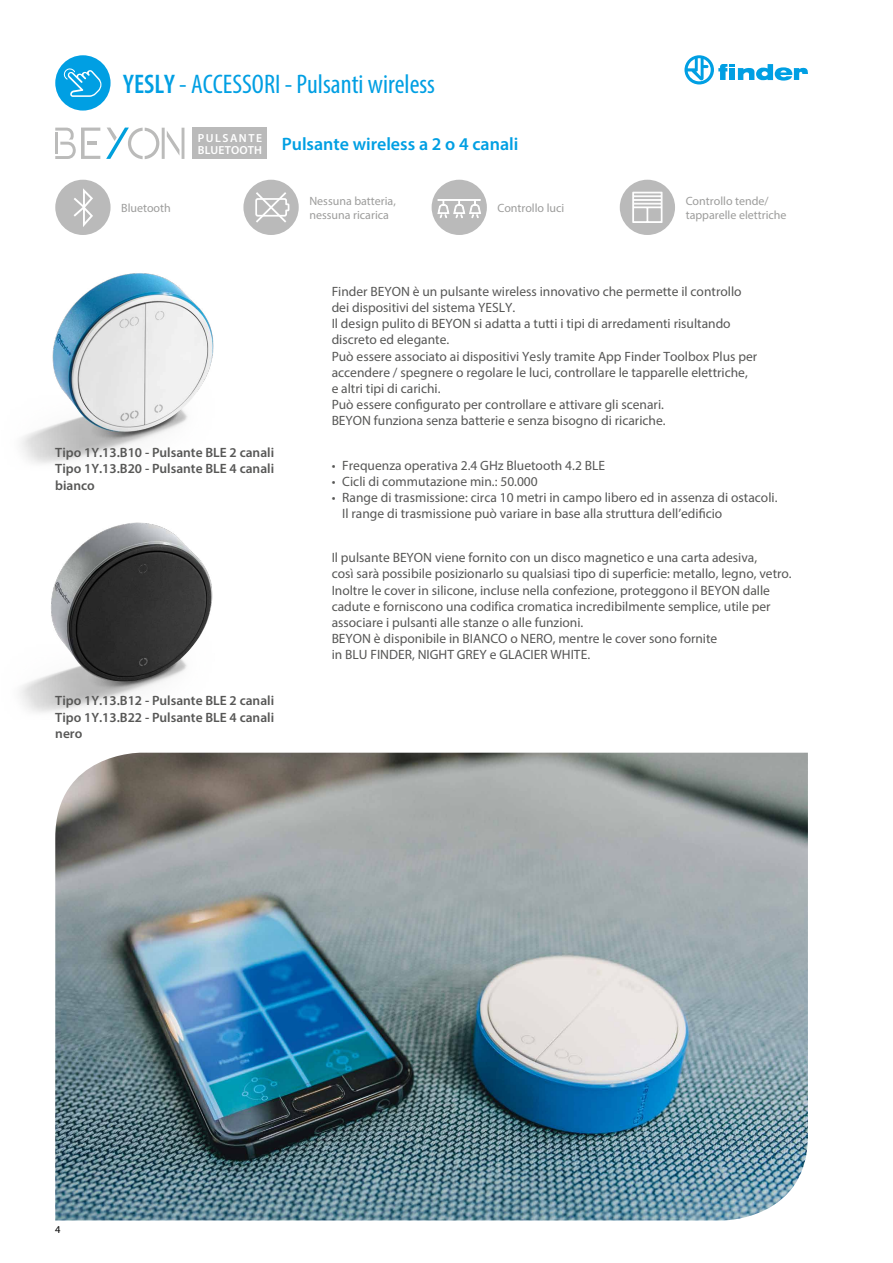
<style>
.page{position:relative;width:893px;height:1263px;background:#fff}
.page>*{position:absolute;margin:0;border:0;box-sizing:border-box;transform-origin:0 0}
.t1{font:condensed 27px "Myriad Pro";color:#009fe3}
.t2{font:600 18px "Myriad Pro";color:#009fe3}
.t3{font:13.5px/16.2px "Myriad Pro";color:#575756}
.t4{font:600 13.5px/16.2px "Myriad Pro";color:#575756;text-align:justify}
.t5{font:12px/14.4px "Myriad Pro";color:#9d9d9c}
.t6{font:600 11.7px "Myriad Pro";letter-spacing:.13em;color:#fff}
.t7{font:10.5px "Myriad Pro";color:#000}
.s1{font-weight:600}
</style>
<div class="page">
<div style="left:55px;top:55px;width:56px;height:56px;background:#009fe3;border-radius:50%"></div>
<svg style="left:64px;top:69px;width:37px;height:28px"></svg>
<img style="left:21px;top:273px;width:193px;height:191px">
<img style="left:20px;top:522px;width:193px;height:191px">
<svg style="left:55px;top:128px;width:45px;height:31px"></svg>
<svg style="left:106px;top:128px;width:78px;height:31px"></svg>
<div style="left:192px;top:128px;width:75px;height:31px;background:#bababa"></div>
<div style="left:55px;top:180px;width:56px;height:55px;background:#bababa;border-radius:50%"></div>
<svg style="left:74px;top:188px;width:19px;height:39px"></svg>
<div style="left:620px;top:180px;width:55px;height:55px;background:#bababa;border-radius:50%"></div>
<svg style="left:632px;top:192px;width:31px;height:31px"></svg>
<div style="left:633px;top:193px;width:29px;height:3px;background:#bababa;border:1px solid #fff"></div>
<div style="left:633px;top:204px;width:29px;height:3px;background:#bababa;border:1px solid #fff"></div>
<svg style="left:633px;top:200px;width:29px;height:4px"></svg>
<svg style="left:633px;top:196px;width:29px;height:4px"></svg>
<div style="left:243px;top:180px;width:56px;height:55px;background:#bababa;border-radius:50%"></div>
<svg style="left:255px;top:192px;width:35px;height:31px"></svg>
<div style="left:432px;top:180px;width:55px;height:55px;background:#bababa;border-radius:50%"></div>
<svg style="left:437px;top:199px;width:44px;height:19px"></svg>
<svg style="left:684px;top:55px;width:124px;height:30px"></svg>
<img style="left:55px;top:753px;width:753px;height:467px">
<h1 class="t1" style="left:123px;top:68px;width:313px"><span class="s1">YESLY</span> - ACCESSORI - Pulsanti wireless</h1>
<p class="t6" style="left:198px;top:131px;width:66px">PULSANTE</p>
<h2 class="t2" style="left:198px;top:133px;width:322px"><sub>BLUETOOTH</sub> Pulsante wireless a 2 o 4 canali</h2>
<p class="t5" style="left:121px;top:200px;width:51px">Bluetooth</p>
<p class="t5" style="left:309px;top:193px;width:88px">Nessuna batteria, nessuna ricarica</p>
<p class="t5" style="left:497px;top:200px;width:68px">Controllo luci</p>
<p class="t5" style="left:686px;top:193px;width:102px">Controllo tende/ tapparelle elettriche</p>
<p class="t4" style="left:55px;top:444px;width:220px">Tipo 1Y.13.B10 - Pulsante BLE 2 canali Tipo 1Y.13.B20 - Pulsante BLE 4 canali bianco</p>
<p class="t4" style="left:55px;top:692px;width:220px">Tipo 1Y.13.B12 - Pulsante BLE 2 canali Tipo 1Y.13.B22 - Pulsante BLE 4 canali nero</p>
<p class="t3" style="left:332px;top:283px;width:427px">Finder BEYON è un pulsante wireless innovativo che permette il controllo dei dispositivi del sistema YESLY.<br>Il design pulito di BEYON si adatta a tutti i tipi di arredamenti risultando discreto ed elegante.<br>Può essere associato ai dispositivi Yesly tramite App Finder Toolbox Plus per accendere / spegnere o regolare le luci, controllare le tapparelle elettriche, e altri tipi di carichi.<br>Può essere configurato per controllare e attivare gli scenari.<br>BEYON funziona senza batterie e senza bisogno di ricariche.</p>
<p class="t3" style="left:332px;top:457px;width:275px">• Frequenza operativa 2.4 GHz Bluetooth 4.2 BLE</p>
<p class="t3" style="left:332px;top:473px;width:208px">• Cicli di commutazione min.: 50.000</p>
<p class="t3" style="left:342px;top:489px;width:437px;text-indent:-11px">• Range di trasmissione: circa 10 metri in campo libero ed in assenza di ostacoli.<br>Il range di trasmissione può variare in base alla struttura dell’edificio</p>
<p class="t3" style="left:332px;top:549px;width:462px">Il pulsante BEYON viene fornito con un disco magnetico e una carta adesiva,<br>così sarà possibile posizionarlo su qualsiasi tipo di superficie: metallo, legno, vetro.<br>Inoltre le cover in silicone, incluse nella confezione, proteggono il BEYON dalle cadute e forniscono una codifica cromatica incredibilmente semplice, utile per associare i pulsanti alle stanze o alle funzioni.<br>BEYON è disponibile in BIANCO o NERO, mentre le cover sono fornite<br>in BLU FINDER, NIGHT GREY e GLACIER WHITE.</p>
<p class="t7" style="left:55px;top:1222px;width:7px">4</p>
</div>
